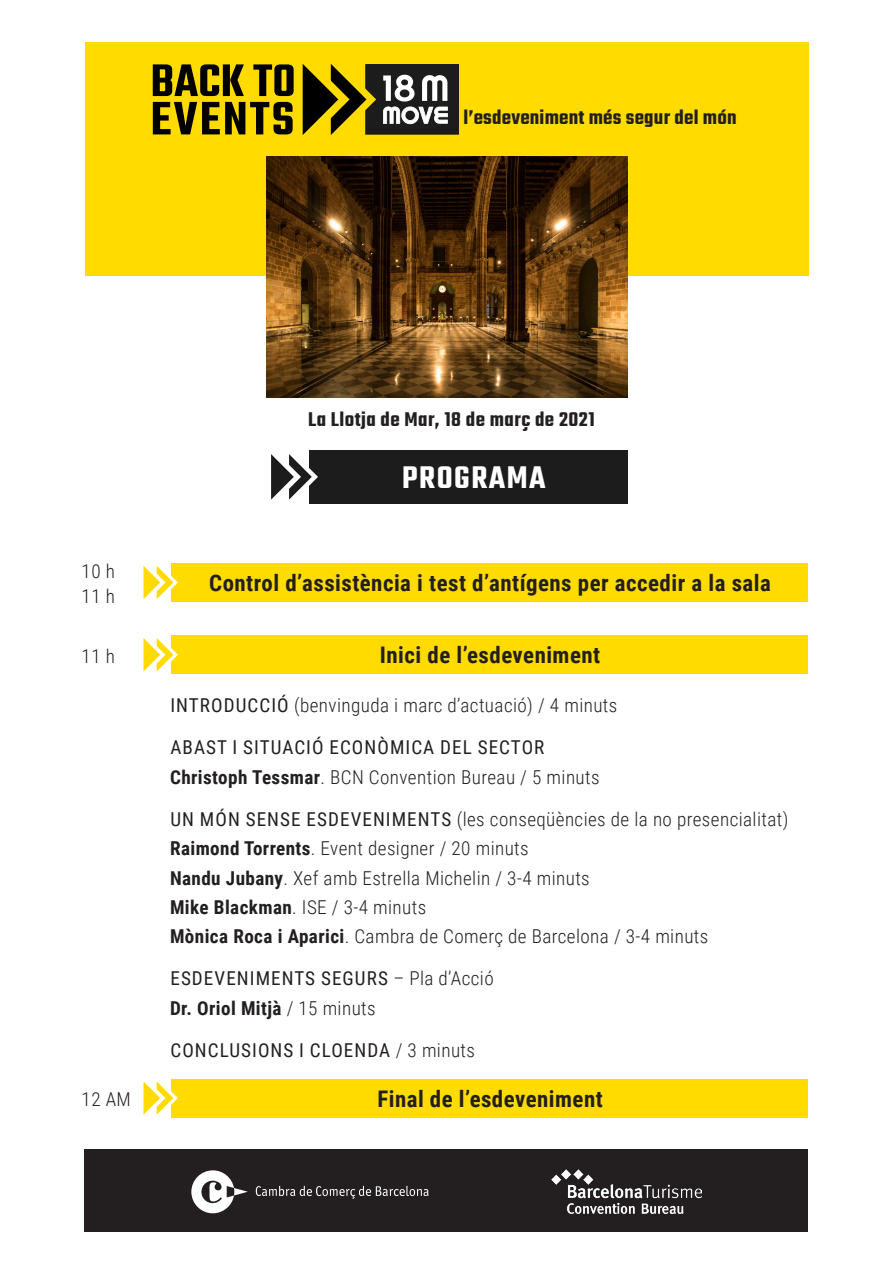
<style>
.page{position:relative;width:893px;height:1263px;background:#fff}
.page>*{position:absolute;margin:0;border:0;box-sizing:border-box;transform-origin:0 0}
.t1{font:600 34.2px "Teko";letter-spacing:.045em;color:#fff}
.t2{font:700 22.8px "Roboto Condensed";letter-spacing:.02em;color:#231f20}
.t3{font:600 21.6px "Teko";letter-spacing:.01em;color:#231f20}
.t4{font:300 19.2px/25.2px "Roboto Condensed";letter-spacing:.02em;color:#231f20}
.t5{font:19.2px "Roboto Condensed";letter-spacing:.055em;color:#231f20}
.t6{font:700 19.2px "Roboto Condensed";letter-spacing:.02em;color:#231f20}
.s1{font-weight:400}
.s2{font-weight:700}
.s3{font-weight:300}
</style>
<div class="page">
<div style="left:85px;top:43px;width:724px;height:233px;background:#ffdb00"></div>
<svg style="left:153px;top:64px;width:91px;height:32px"></svg>
<svg style="left:253px;top:64px;width:41px;height:32px"></svg>
<svg style="left:153px;top:102px;width:140px;height:32px"></svg>
<svg style="left:303px;top:64px;width:156px;height:71px"></svg>
<div style="left:309px;top:450px;width:318px;height:54px;background:#1c1c1c"></div>
<svg style="left:271px;top:454px;width:47px;height:46px"></svg>
<div style="left:84px;top:1150px;width:724px;height:82px;background:#231f20"></div>
<svg style="left:191px;top:1170px;width:57px;height:43px"></svg>
<svg style="left:256px;top:1186px;width:173px;height:12px"></svg>
<img style="left:551px;top:1169px;width:151px;height:44px">
<img style="left:266px;top:156px;width:361px;height:241px">
<div style="left:171px;top:563px;width:637px;height:39px;background:#ffdb00"></div>
<div style="left:171px;top:636px;width:637px;height:38px;background:#ffdb00"></div>
<div style="left:171px;top:1079px;width:637px;height:38px;background:#ffdb00"></div>
<svg style="left:144px;top:566px;width:34px;height:33px"></svg>
<svg style="left:144px;top:638px;width:34px;height:33px"></svg>
<svg style="left:144px;top:1081px;width:34px;height:34px"></svg>
<p class="t3" style="left:464px;top:104px;width:274px">l’esdeveniment més segur del món</p>
<p class="t4" style="left:82px;top:557px;width:35px">10 h<br>11 h</p>
<p class="t4" style="left:82px;top:642px;width:35px">11 h</p>
<p class="t4" style="left:82px;top:1086px;width:51px">12 AM</p>
<p class="t3" style="left:308px;top:406px;width:288px">La Llotja de Mar, 18 de març de 2021</p>
<p class="t1" style="left:402px;top:457px;width:145px">PROGRAMA</p>
<p class="t2" style="left:209px;top:567px;width:563px">Control d’assistència i test d’antígens per accedir a la sala</p>
<p class="t2" style="left:380px;top:639px;width:222px">Inici de l’esdeveniment</p>
<p class="t4" style="left:170px;top:692px;width:448px"><span class="s1">INTRODUCCIÓ</span> (benvinguda i marc d’actuació) / 4 minuts</p>
<p class="t5" style="left:170px;top:734px;width:375px">ABAST I SITUACIÓ ECONÒMICA DEL SECTOR</p>
<p class="t4" style="left:170px;top:763px;width:431px"><span class="s2">Christoph Tessmar</span>. BCN Convention Bureau / 5 minuts</p>
<p class="t4" style="left:170px;top:806px;width:619px"><span class="s1">UN MÓN SENSE ESDEVENIMENTS</span> (les conseqüències de la no presencialitat)</p>
<p class="t4" style="left:170px;top:835px;width:360px"><span class="s2">Raimond Torrents</span>. Event designer / 20 minuts</p>
<p class="t4" style="left:170px;top:864px;width:421px"><span class="s2">Nandu Jubany</span>. Xef amb Estrella Michelin / 3-4 minuts</p>
<p class="t4" style="left:170px;top:894px;width:258px"><span class="s2">Mike Blackman</span>. ISE / 3-4 minuts</p>
<p class="t4" style="left:170px;top:923px;width:540px"><span class="s2">Mònica Roca i Aparici</span>. Cambra de Comerç de Barcelona / 3-4 minuts</p>
<p class="t5" style="left:170px;top:965px;width:325px">ESDEVENIMENTS SEGURS <span class="s3">– Pla d’Acció</span></p>
<p class="t6" style="left:170px;top:994px;width:207px">Dr. Oriol Mitjà <span class="s3">/ 15 minuts</span></p>
<p class="t5" style="left:170px;top:1037px;width:306px">CONCLUSIONS I CLOENDA <span class="s3">/ 3 minuts</span></p>
<p class="t2" style="left:377px;top:1082px;width:227px">Final de l’esdeveniment</p>
</div>
